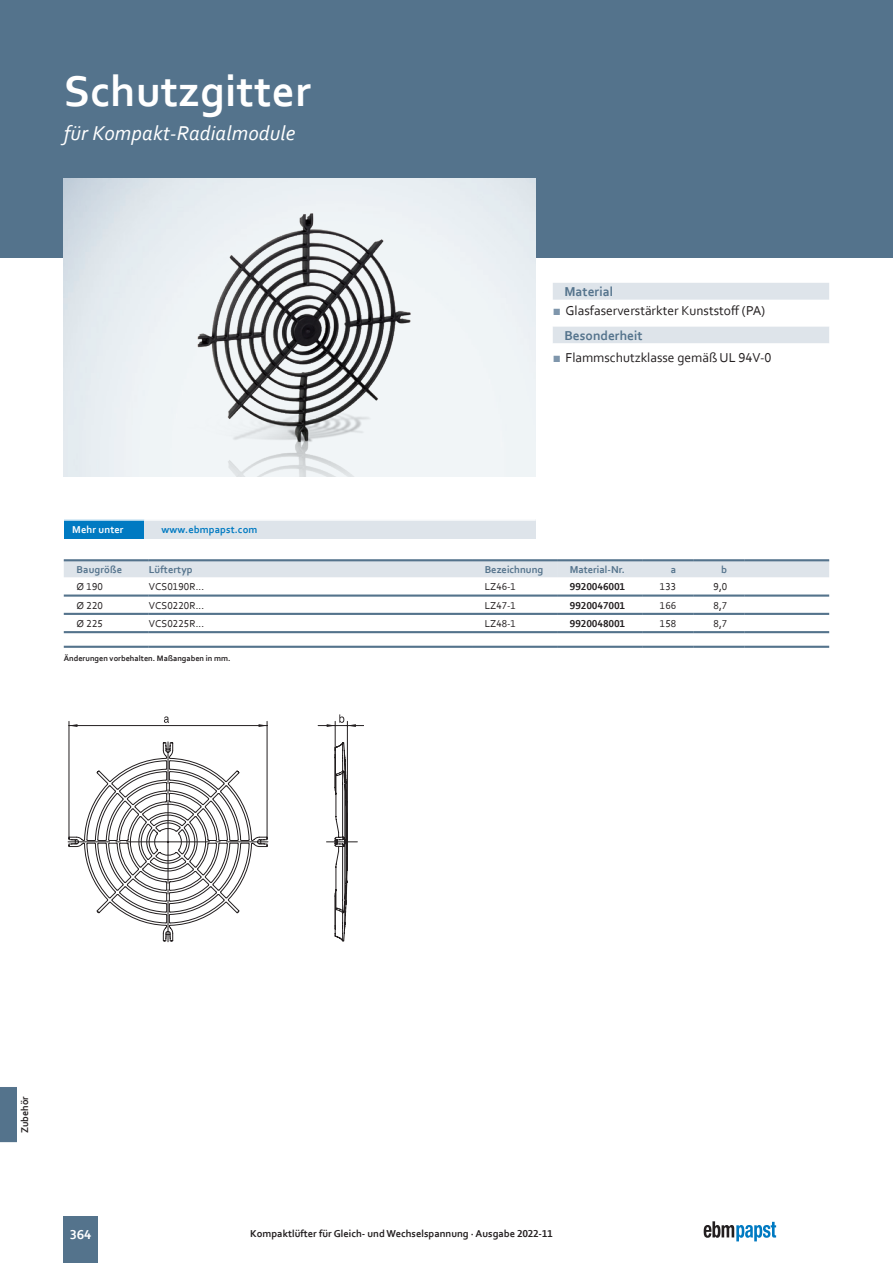
<style>
.page{position:relative;width:893px;height:1263px;background:#fff}
.page>*{position:absolute;margin:0;border:0;box-sizing:border-box;transform-origin:0 0}
.t1{font:700 45px "Corbel";letter-spacing:.01em;color:#fff}
.t2{font:italic 21px "Corbel";letter-spacing:.01em;color:#fff}
.t3{font:13.5px/24.6px "Corbel";color:#231f20}
.t4{font:700 13.5px "Corbel";color:#54738c}
.t5{font:700 13.5px "Corbel";color:#fff}
.t6{font:700 10.5px "Corbel";color:#231f20}
.t7{font:10.5px "Corbel";letter-spacing:.01em;color:#231f20}
.t8{font:700 10.5px "Corbel";color:#54738c}
.t9{font:700 10.5px "Corbel";letter-spacing:.01em;color:#007ac2}
.t10{font:700 10.5px "Corbel";letter-spacing:.01em;color:#fff}
.t11{font:700 10.35px "Corbel";color:#231f20}
.t12{font:700 8.25px "Corbel";color:#231f20}
.s1{font-family:"Arial";font-weight:700;color:#7f96ac}
.s2{font-weight:700;color:#54738c}
</style>
<div class="page">
<svg style="left:704px;top:1221px;width:72px;height:20px"></svg>
<div style="left:64px;top:1216px;width:34px;height:47px;background:#54738c"></div>
<div style="left:0;top:1086px;width:17px;height:57px;background:#54738c"></div>
<svg style="left:0;top:1086px;width:17px;height:1px"></svg>
<svg style="left:0;top:1142px;width:17px;height:1px"></svg>
<div style="left:0;top:0;width:893px;height:257px;background:#54738c"></div>
<div style="left:64px;top:561px;width:765px;height:16px;background:#dee4ea"></div>
<hr style="left:472px;top:594px;width:85px;height:3px;background:#54738c">
<hr style="left:472px;top:613px;width:85px;height:2px;background:#54738c">
<hr style="left:472px;top:631px;width:85px;height:2px;background:#54738c">
<hr style="left:557px;top:594px;width:85px;height:3px;background:#54738c">
<hr style="left:642px;top:594px;width:51px;height:3px;background:#54738c">
<hr style="left:693px;top:594px;width:51px;height:3px;background:#54738c">
<hr style="left:744px;top:594px;width:85px;height:3px;background:#54738c">
<hr style="left:557px;top:613px;width:85px;height:2px;background:#54738c">
<hr style="left:642px;top:613px;width:51px;height:2px;background:#54738c">
<hr style="left:693px;top:613px;width:51px;height:2px;background:#54738c">
<hr style="left:744px;top:613px;width:85px;height:2px;background:#54738c">
<hr style="left:557px;top:631px;width:85px;height:2px;background:#54738c">
<hr style="left:642px;top:631px;width:51px;height:2px;background:#54738c">
<hr style="left:693px;top:631px;width:51px;height:2px;background:#54738c">
<hr style="left:744px;top:631px;width:85px;height:2px;background:#54738c">
<hr style="left:64px;top:559px;width:85px;height:2px;background:#54738c">
<hr style="left:149px;top:559px;width:323px;height:2px;background:#54738c">
<hr style="left:472px;top:559px;width:85px;height:2px;background:#54738c">
<hr style="left:557px;top:559px;width:85px;height:2px;background:#54738c">
<hr style="left:642px;top:559px;width:51px;height:2px;background:#54738c">
<hr style="left:693px;top:559px;width:51px;height:2px;background:#54738c">
<hr style="left:744px;top:559px;width:85px;height:2px;background:#54738c">
<hr style="left:64px;top:646px;width:85px;height:2px;background:#54738c">
<hr style="left:149px;top:646px;width:323px;height:2px;background:#54738c">
<hr style="left:472px;top:646px;width:85px;height:2px;background:#54738c">
<hr style="left:557px;top:646px;width:85px;height:2px;background:#54738c">
<hr style="left:642px;top:646px;width:51px;height:2px;background:#54738c">
<hr style="left:693px;top:646px;width:51px;height:2px;background:#54738c">
<hr style="left:744px;top:646px;width:85px;height:2px;background:#54738c">
<hr style="left:149px;top:594px;width:323px;height:3px;background:#54738c">
<hr style="left:149px;top:613px;width:323px;height:2px;background:#54738c">
<hr style="left:149px;top:631px;width:323px;height:2px;background:#54738c">
<hr style="left:64px;top:594px;width:85px;height:3px;background:#54738c">
<hr style="left:64px;top:613px;width:85px;height:2px;background:#54738c">
<hr style="left:64px;top:631px;width:85px;height:2px;background:#54738c">
<svg style="left:553px;top:283px;width:276px;height:60px"></svg>
<div style="left:64px;top:520px;width:81px;height:19px;background:#007ac2"></div>
<div style="left:145px;top:520px;width:391px;height:19px;background:#dee4ea"></div>
<hr style="left:64px;top:519px;width:81px;height:2px;background:#fff">
<hr style="left:145px;top:519px;width:391px;height:2px;background:#fff">
<svg style="left:68px;top:742px;width:201px;height:200px"></svg>
<svg style="left:326px;top:742px;width:31px;height:200px"></svg>
<svg style="left:259px;top:724px;width:8px;height:3px"></svg>
<hr style="left:69px;top:725px;width:198px;height:1px;background:#231f20">
<hr style="left:69px;top:721px;width:1px;height:117px;background:#231f20">
<hr style="left:267px;top:721px;width:1px;height:117px;background:#231f20">
<hr style="left:335px;top:721px;width:1px;height:37px;background:#231f20">
<hr style="left:347px;top:721px;width:1px;height:121px;background:#231f20">
<hr style="left:318px;top:725px;width:46px;height:1px;background:#231f20">
<svg style="left:164px;top:716px;width:5px;height:7px"></svg>
<svg style="left:327px;top:714px;width:29px;height:13px"></svg>
<img style="left:64px;top:179px;width:472px;height:297px">
<h1 class="t1" style="left:64px;top:63px;width:249px">Schutzgitter</h1>
<h2 class="t2" style="left:64px;top:120px;width:233px">für Kompakt-Radialmodule</h2>
<p class="t10" style="left:72px;top:523px;width:53px">Mehr unter</p>
<p class="t9" style="left:162px;top:523px;width:97px">www.ebmpapst.com</p>
<p class="t4" style="left:564px;top:283px;width:50px">Material</p>
<p class="t3" style="left:564px;top:298px;width:202px;text-indent:-12px"><span class="s1">■</span> Glasfaserverstärkter Kunststoff (PA)<br><span class="s2">Besonderheit</span></p>
<p class="t3" style="left:553px;top:345px;width:220px"><span class="s1">■</span> Flammschutzklasse gemäß UL 94V-0</p>
<p class="t8" style="left:77px;top:563px;width:47px">Baugröße</p>
<p class="t8" style="left:149px;top:563px;width:45px">Lüftertyp</p>
<p class="t8" style="left:485px;top:563px;width:60px">Bezeichnung</p>
<p class="t8" style="left:570px;top:563px;width:57px">Material-Nr.</p>
<p class="t8" style="left:671px;top:563px;width:7px">a</p>
<p class="t8" style="left:721px;top:563px;width:7px">b</p>
<p class="t7" style="left:77px;top:580px;width:28px">Ø 190</p>
<p class="t7" style="left:149px;top:580px;width:57px">VCS0190R...</p>
<p class="t7" style="left:485px;top:580px;width:33px">LZ46-1</p>
<p class="t6" style="left:570px;top:580px;width:57px">9920046001</p>
<p class="t7" style="left:660px;top:580px;width:18px">133</p>
<p class="t7" style="left:714px;top:580px;width:15px">9,0</p>
<p class="t7" style="left:77px;top:599px;width:28px">Ø 220</p>
<p class="t7" style="left:149px;top:599px;width:57px">VCS0220R...</p>
<p class="t7" style="left:485px;top:599px;width:33px">LZ47-1</p>
<p class="t6" style="left:570px;top:599px;width:57px">9920047001</p>
<p class="t7" style="left:660px;top:599px;width:18px">166</p>
<p class="t7" style="left:714px;top:599px;width:15px">8,7</p>
<p class="t7" style="left:77px;top:617px;width:28px">Ø 225</p>
<p class="t7" style="left:149px;top:617px;width:57px">VCS0225R...</p>
<p class="t7" style="left:485px;top:617px;width:33px">LZ48-1</p>
<p class="t6" style="left:570px;top:617px;width:57px">9920048001</p>
<p class="t7" style="left:660px;top:617px;width:18px">158</p>
<p class="t7" style="left:714px;top:617px;width:15px">8,7</p>
<p class="t12" style="left:64px;top:653px;width:168px">Änderungen vorbehalten. Maßangaben in mm.</p>
<p class="t11" style="left:18px;top:1133px;width:38px;rotate:-90deg">Zubehör</p>
<p class="t5" style="left:70px;top:1226px;width:23px">364</p>
<p class="t6" style="left:250px;top:1227px;width:304px">Kompaktlüfter für Gleich- und Wechselspannung · Ausgabe 2022-11</p>
</div>
